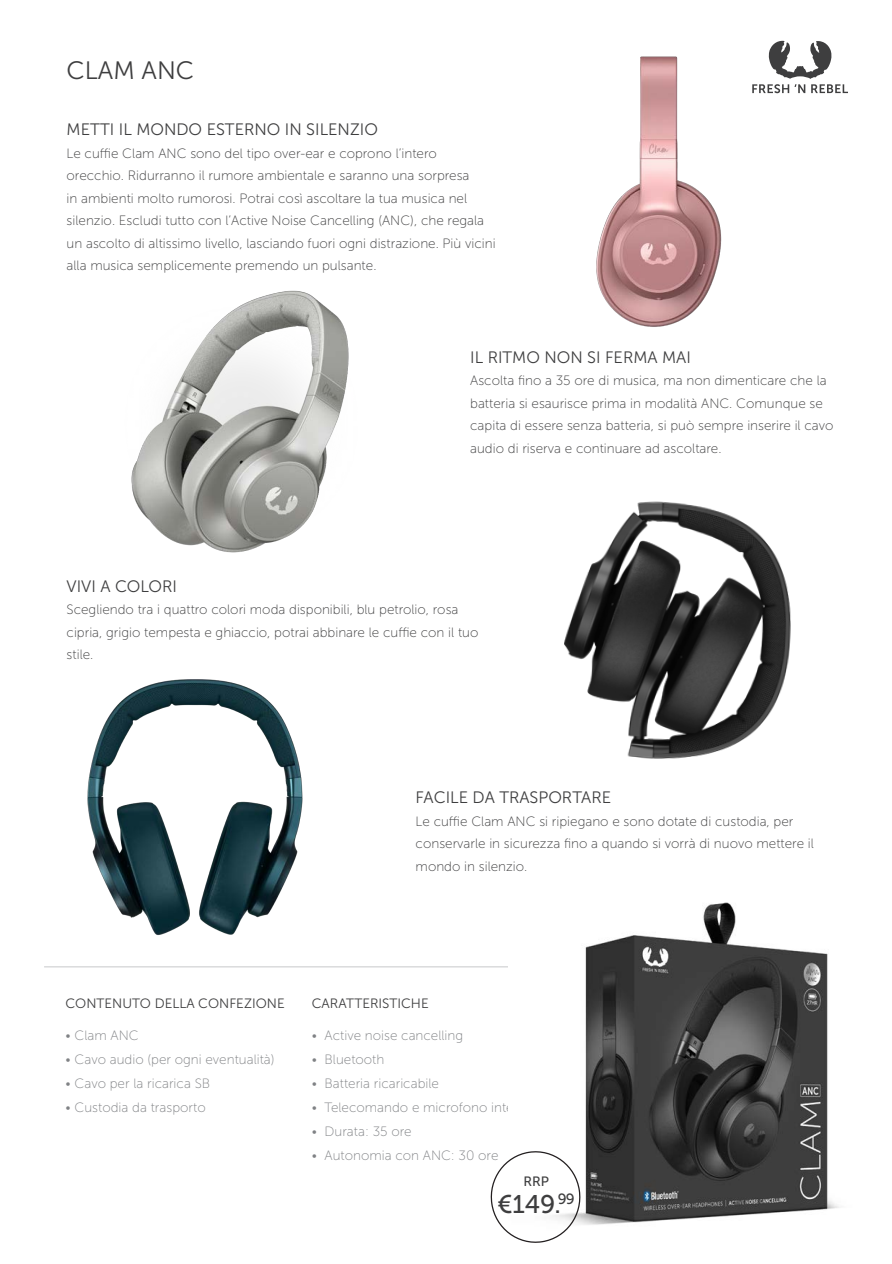
<style>
.page{position:relative;width:892px;height:1264px;background:#fff}
.page>*{position:absolute;margin:0;border:0;box-sizing:border-box;transform-origin:0 0}
.t1{font:25.5px "Museo Sans 500";color:#3e3e3f}
.t2{font:25.05px "Museo Sans 300";color:#3e3e3f}
.t3{font:16.5px "Museo Sans 300";color:#3e3e3f}
.t4{font:13.5px/22.5px "Museo Sans 100";color:#3e3e3f}
.t5{font:13.5px "Museo Sans 100";color:#808285}
.t6{font:13.5px "Museo Sans 300";color:#3e3e3f}
.t7{font:13.5px "Museo Sans 500";color:#3e3e3f}
</style>
<div class="page">
<hr style="left:44px;top:966px;width:519px;height:1px;background:#c7c8ca">
<svg style="left:752px;top:41px;width:96px;height:52px"></svg>
<img style="left:508px;top:902px;width:331px;height:323px">
<img style="left:596px;top:56px;width:126px;height:271px">
<img style="left:131px;top:290px;width:218px;height:263px">
<img style="left:564px;top:501px;width:227px;height:258px">
<img style="left:87px;top:679px;width:216px;height:256px">
<svg style="left:490px;top:1148px;width:93px;height:95px"></svg>
<p class="t2" style="left:67px;top:56px;width:129px">CLAM ANC</p>
<p class="t3" style="left:67px;top:121px;width:313px">METTI IL MONDO ESTERNO IN SILENZIO</p>
<p class="t4" style="left:67px;top:142px;width:372px">Le cuffie Clam ANC sono del tipo over-ear e coprono l’intero</p>
<p class="t4" style="left:67px;top:164px;width:431px">orecchio. Ridurranno il rumore ambientale e saranno una sorpresa<br>in ambienti molto rumorosi. Potrai così ascoltare la tua musica nel silenzio. Escludi tutto con l’Active Noise Cancelling (ANC), che regala un ascolto di altissimo livello, lasciando fuori ogni distrazione. Più vicini alla musica semplicemente premendo un pulsante.</p>
<p class="t3" style="left:470px;top:348px;width:222px">IL RITMO NON SI FERMA MAI</p>
<p class="t4" style="left:470px;top:369px;width:365px">Ascolta fino a 35 ore di musica, ma non dimenticare che la batteria si esaurisce prima in modalità ANC. Comunque se capita di essere senza batteria, si può sempre inserire il cavo audio di riserva e continuare ad ascoltare.</p>
<p class="t3" style="left:67px;top:577px;width:112px">VIVI A COLORI</p>
<p class="t4" style="left:67px;top:598px;width:413px">Scegliendo tra i quattro colori moda disponibili, blu petrolio, rosa cipria, grigio tempesta e ghiaccio, potrai abbinare le cuffie con il tuo stile.</p>
<p class="t3" style="left:416px;top:788px;width:197px">FACILE DA TRASPORTARE</p>
<p class="t4" style="left:416px;top:810px;width:400px">Le cuffie Clam ANC si ripiegano e sono dotate di custodia, per conservarle in sicurezza fino a quando si vorrà di nuovo mettere il mondo in silenzio.</p>
<p class="t6" style="left:66px;top:996px;width:221px">CONTENUTO DELLA CONFEZIONE</p>
<p class="t5" style="left:66px;top:1027px;width:75px">• Clam ANC</p>
<p class="t5" style="left:66px;top:1051px;width:211px">• Cavo audio (per ogni eventualità)</p>
<p class="t5" style="left:66px;top:1075px;width:146px">• Cavo per la ricarica SB</p>
<p class="t5" style="left:66px;top:1099px;width:142px">• Custodia da trasporto</p>
<p class="t6" style="left:312px;top:996px;width:118px">CARATTERISTICHE</p>
<p class="t5" style="left:312px;top:1027px;width:153px">• Active noise cancelling</p>
<p class="t5" style="left:312px;top:1051px;width:74px">• Bluetooth</p>
<p class="t5" style="left:312px;top:1075px;width:129px">• Batteria ricaricabile</p>
<p class="t5" style="left:312px;top:1099px;width:230px">• Telecomando e microfono integrati</p>
<p class="t5" style="left:312px;top:1123px;width:101px">• Durata: 35 ore</p>
<p class="t5" style="left:312px;top:1147px;width:188px">• Autonomia con ANC: 30 ore</p>
<p class="t7" style="left:523px;top:1173px;width:27px">RRP</p>
<p class="t1" style="left:498px;top:1189px;width:79px">€149.<sup>99</sup></p>
</div>
